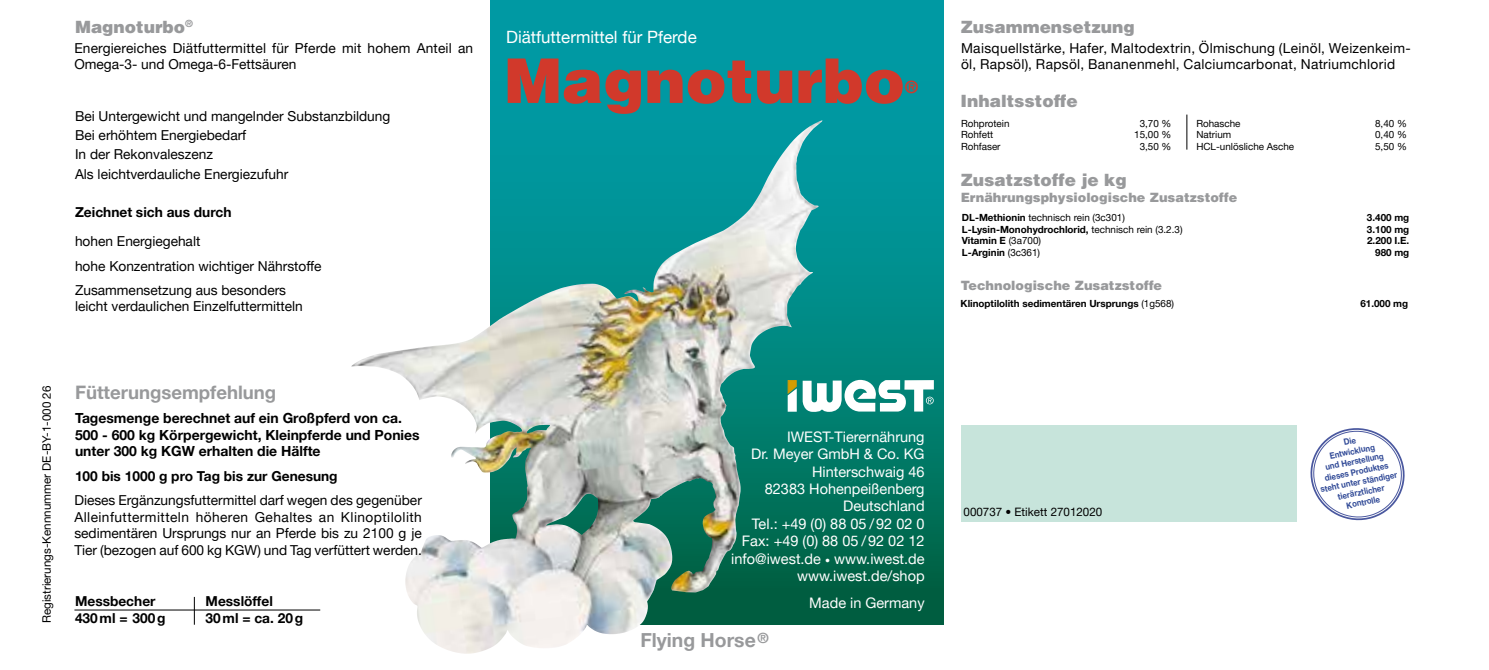
<style>
.page{position:relative;width:1489px;height:670px;background:#fff}
.page>*{position:absolute;margin:0;border:0;box-sizing:border-box;transform-origin:0 0}
.t1{font:900 61.75px "Helvetica";color:#d1392b}
.t2{font:700 19.25px "Helvetica Neue LT Pro";color:#98999b}
.t3{font:700 18.5px "Helvetica Neue LT Pro";color:#98999b}
.t4{font:900 17px "Helvetica";color:#98999b}
.t5{font:17px "Helvetica Neue";color:#fff}
.t6{font:900 17px "Helvetica";color:#d1392b}
.t7{font:14.5px/17.5px "Helvetica Neue LT Pro";color:#fff;text-align:right}
.t8{font:700 14px/16.8px "Helvetica Neue LT Pro";color:#000}
.t9{font:13.75px/16.5px "Helvetica Neue LT Pro";color:#000}
.t10{font:13.75px/16.5px "Helvetica Neue LT Pro";letter-spacing:.025em;color:#000}
.t11{font:700 13.75px "Helvetica Neue LT Pro";color:#000}
.t12{font:900 12.75px "Helvetica";color:#98999b}
.t13{font:11.5px "Helvetica Neue LT Pro";color:#000}
.t14{font:700 9.75px "Helvetica Neue LT Pro";color:#000}
.t15{font:9.75px "Helvetica Neue LT Pro";color:#000}
.t16{font:700 8.75px/10.5px "Helvetica Neue LT Pro";color:#314a97;text-align:center;scale:.9 1}
.s1{font-size:10px}
.s2{font-weight:700}
.s3{font-weight:400}
</style>
<div class="page">
<svg style="left:490px;top:0;width:453px;height:624px;background:#25928c"></svg>
<hr style="left:1186px;top:115px;width:1px;height:35px;background:#000">
<div style="left:960px;top:424px;width:336px;height:97px;background:#c7e4db"></div>
<hr style="left:74px;top:609px;width:246px;height:1px;background:#000">
<svg style="left:194px;top:597px;width:1px;height:27px"></svg>
<svg style="left:1296px;top:425px;width:109px;height:97px"></svg>
<img style="left:351px;top:120px;width:470px;height:326px">
<svg style="left:787px;top:379px;width:146px;height:33px"></svg>
<p class="t4" style="left:75px;top:16px;width:119px">Magnoturbo<sup>®</sup></p>
<p class="t9" style="left:74px;top:39px;width:400px">Energiereiches Diätfuttermittel für Pferde mit hohem Anteil an<br>Omega-3- und Omega-6-Fettsäuren</p>
<p class="t9" style="left:75px;top:106px;width:317px;line-height:19.2px">Bei Untergewicht und mangelnder Substanzbildung Bei erhöhtem Energiebedarf<br>In der Rekonvaleszenz<br>Als leichtverdauliche Energiezufuhr</p>
<p class="t11" style="left:75px;top:204px;width:158px">Zeichnet sich aus durch</p>
<p class="t9" style="left:75px;top:229px;width:248px;line-height:24.2px">hohen Energiegehalt<br>hohe Konzentration wichtiger Nährstoffe<br>Zusammensetzung aus besonders</p>
<p class="t9" style="left:75px;top:298px;width:229px">leicht verdaulichen Einzelfuttermitteln</p>
<p class="t13" style="left:40px;top:623px;width:239px;rotate:-90deg">Registrierungs-Kennnummer DE-BY-1-000 26</p>
<h3 class="t3" style="left:75px;top:381px;width:203px">Fütterungsempfehlung</h3>
<p class="t8" style="left:75px;top:409px;width:346px">Tagesmenge berechnet auf ein Großpferd von ca.<br>500 - 600 kg Körpergewicht, Kleinpferde und Ponies unter 300 kg KGW erhalten die Hälfte</p>
<p class="t11" style="left:75px;top:467px;width:264px">100 bis 1000 g pro Tag bis zur Genesung</p>
<p class="t9" style="left:74px;top:491px;width:349px;text-align:justify">Dieses Ergänzungsfuttermittel darf wegen des gegenüber Alleinfuttermitteln höheren Gehaltes an Klinoptilolith sedimentären Ursprungs nur an Pferde bis zu 2100 g je Tier (bezogen auf 600 kg KGW) und Tag verfüttert werden.</p>
<p class="t11" style="left:75px;top:592px;width:82px">Messbecher</p>
<p class="t11" style="left:206px;top:592px;width:69px">Messlöffel</p>
<p class="t11" style="left:75px;top:609px;width:92px">430ml = 300g</p>
<p class="t11" style="left:206px;top:609px;width:99px">30ml = ca. 20g</p>
<p class="t5" style="left:506px;top:27px;width:192px">Diätfuttermittel für Pferde</p>
<h1 class="t1" style="left:504px;top:40px;width:402px">Magnoturbo</h1>
<p class="t6" style="left:904px;top:76px;width:15px">®</p>
<p class="t7" style="left:731px;top:427px;width:195px">IWEST-Tierernährung<br>Dr. Meyer GmbH &amp; Co. KG<br>Hinterschwaig 46<br>82383 Hohenpeißenberg<br>Deutschland<br>Tel.: +49 (0) 88 05 / 92 02 0<br>Fax: +49 (0) 88 05 / 92 02 12 info@iwest.de <span class="s1">•</span> www.iwest.de www.iwest.de/shop</p>
<p class="t7" style="left:809px;top:594px;width:117px">Made in Germany</p>
<h2 class="t2" style="left:640px;top:628px;width:130px">Flying Horse <sup>®</sup></h2>
<p class="t4" style="left:960px;top:15px;width:175px">Zusammensetzung</p>
<p class="t10" style="left:960px;top:39px;width:451px">Maisquellstärke, Hafer, Maltodextrin, Ölmischung (Leinöl, Weizenkeim&shy;öl, Rapsöl), Rapsöl, Bananenmehl, Calciumcarbonat, Natriumchlorid</p>
<p class="t4" style="left:960px;top:90px;width:119px">Inhaltsstoffe</p>
<p class="t15" style="left:960px;top:117px;width:50px">Rohprotein</p>
<p class="t15" style="left:1139px;top:117px;width:33px">3,70 %</p>
<p class="t15" style="left:960px;top:129px;width:34px">Rohfett</p>
<p class="t15" style="left:1134px;top:129px;width:39px">15,00 %</p>
<p class="t15" style="left:960px;top:141px;width:41px">Rohfaser</p>
<p class="t15" style="left:1139px;top:141px;width:33px">3,50 %</p>
<p class="t15" style="left:1196px;top:117px;width:46px">Rohasche</p>
<p class="t15" style="left:1374px;top:117px;width:33px">8,40 %</p>
<p class="t15" style="left:1196px;top:129px;width:36px">Natrium</p>
<p class="t15" style="left:1374px;top:129px;width:33px">0,40 %</p>
<p class="t15" style="left:1196px;top:141px;width:99px">HCL-unlösliche Asche</p>
<p class="t15" style="left:1374px;top:141px;width:33px">5,50 %</p>
<p class="t4" style="left:960px;top:169px;width:168px">Zusatzstoffe je kg</p>
<p class="t12" style="left:960px;top:189px;width:278px">Ernährungsphysiologische Zusatzstoffe</p>
<p class="t15" style="left:961px;top:211px;width:164px"><span class="s2">DL-Methionin</span> technisch rein (3c301)</p>
<p class="t14" style="left:1366px;top:211px;width:44px">3.400 mg</p>
<p class="t14" style="left:961px;top:223px;width:222px">L-Lysin-Monohydrochlorid, <span class="s3">technisch rein (3.2.3)</span></p>
<p class="t14" style="left:1366px;top:223px;width:44px">3.100 mg</p>
<p class="t14" style="left:961px;top:235px;width:81px">Vitamin E <span class="s3">(3a700)</span></p>
<p class="t14" style="left:1366px;top:235px;width:44px">2.200 I.E.</p>
<p class="t14" style="left:961px;top:247px;width:80px">L-Arginin <span class="s3">(3c361)</span></p>
<p class="t14" style="left:1374px;top:247px;width:36px">980 mg</p>
<p class="t12" style="left:960px;top:277px;width:203px">Technologische Zusatzstoffe</p>
<p class="t14" style="left:960px;top:297px;width:215px">Klinoptilolith sedimentären Ursprungs <span class="s3">(1g568)</span></p>
<p class="t14" style="left:1360px;top:297px;width:49px">61.000 mg</p>
<p class="t13" style="left:963px;top:504px;width:140px">000737 • Etikett 27012020</p>
<p class="t16" style="left:1311px;top:443px;width:88px;rotate:-11deg">Die<br>Entwicklung<br>und Herstellung dieses Produktes steht unter ständiger tierärztlicher<br>Kontrolle</p>
</div>
